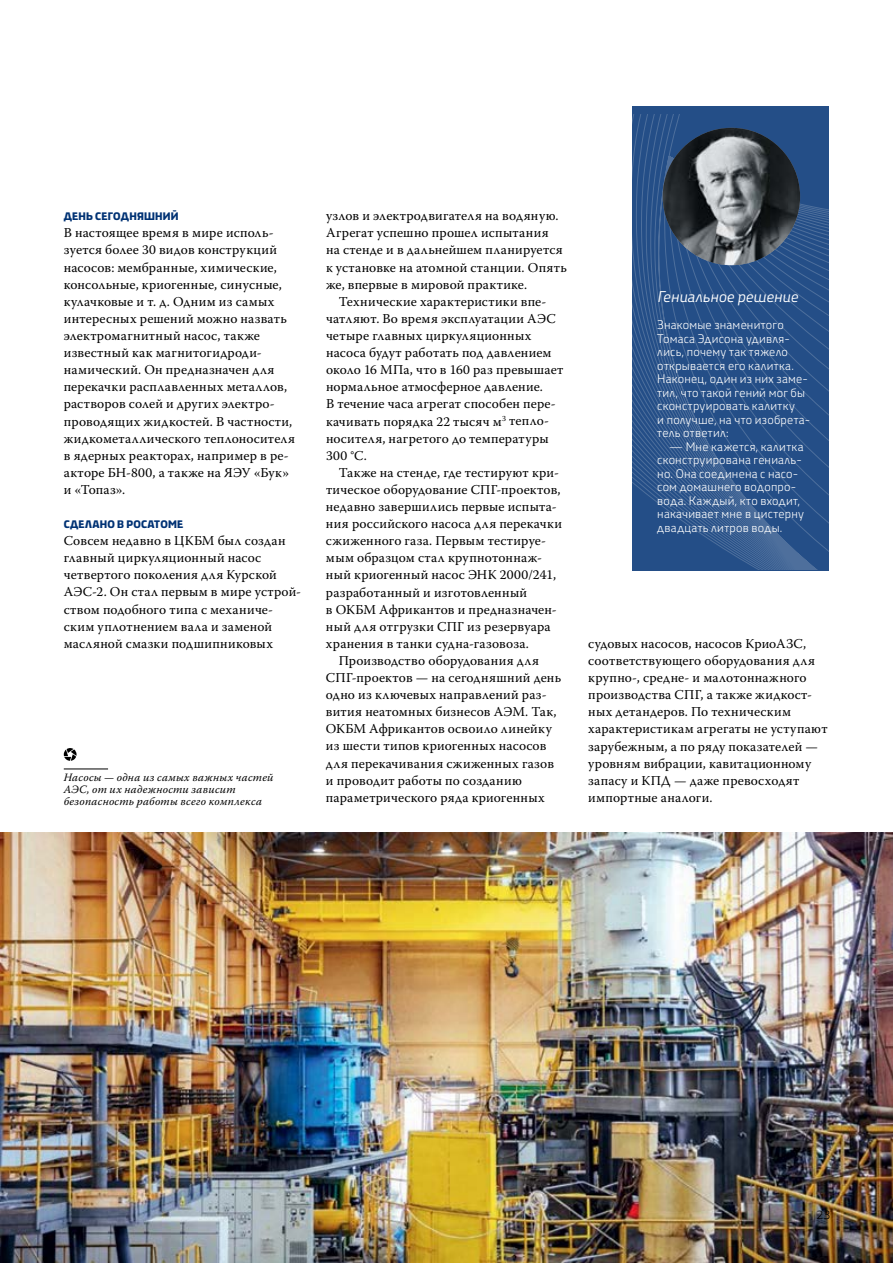
<style>
.page{position:relative;width:893px;height:1263px;background:#fff}
.page>*{position:absolute;margin:0;border:0;box-sizing:border-box;transform-origin:0 0}
.t1{font:italic 15px "Strekoza";letter-spacing:.005em;color:#fff}
.t2{font:13.5px/17.1px "Warnock Pro";letter-spacing:.015em;color:#000}
.t3{font:12px/13.5px "Strekoza";letter-spacing:.02em;color:#fff}
.t4{font:12px "Strekoza";color:#000}
.t5{font:italic 11.25px/12px "Warnock Pro";letter-spacing:.02em;color:#000}
.t6{font:700 10.5px "Strekoza";letter-spacing:.015em;color:#003274}
</style>
<div class="page">
<svg style="left:632px;top:114px;width:197px;height:456px;background:#2a538a"></svg>
<svg style="left:64px;top:748px;width:13px;height:13px"></svg>
<hr style="left:64px;top:769px;width:44px;height:1px;background:#000">
<img style="left:0;top:832px;width:893px;height:431px">
<img style="left:663px;top:128px;width:137px;height:137px;border-radius:69px">
<p class="t6" style="left:64px;top:209px;width:116px">ДЕНЬ СЕГОДНЯШНИЙ</p>
<p class="t2" style="left:64px;top:224px;width:233px">В настоящее время в мире исполь&shy;зуется более 30 видов конструкций насосов: мембранные, химические, консольные, криогенные, синусные, кулачковые и т. д. Одним из самых интересных решений можно назвать электромагнитный насос, также известный как магнитогидроди&shy;намический. Он предназначен для перекачки расплавленных металлов, растворов солей и других электро&shy;проводящих жидкостей. В частности, жидкометаллического теплоносителя в ядерных реакторах, например в ре&shy;акторе БН-800, а также на ЯЭУ «Бук» и «Топаз».</p>
<p class="t6" style="left:64px;top:517px;width:121px">СДЕЛАНО В РОСАТОМЕ</p>
<p class="t2" style="left:64px;top:532px;width:239px">Совсем недавно в ЦКБМ был создан главный циркуляционный насос четвертого поколения для Курской<br>АЭС-2. Он стал первым в мире устрой&shy;ством подобного типа с механиче&shy;ским уплотнением вала и заменой масляной смазки подшипниковых</p>
<p class="t5" style="left:64px;top:771px;width:211px">Насосы — одна из самых важных частей<br>АЭС, от их надежности зависит безопасность работы всего комплекса</p>
<p class="t2" style="left:326px;top:207px;width:234px">узлов и электродвигателя на водяную.</p>
<p class="t2" style="left:326px;top:224px;width:224px">Агрегат успешно прошел испытания</p>
<p class="t2" style="left:326px;top:241px;width:238px">на стенде и в дальнейшем планируется</p>
<p class="t2" style="left:326px;top:258px;width:242px">к установке на атомной станции. Опять</p>
<p class="t2" style="left:326px;top:275px;width:203px">же, впервые в мировой практике.</p>
<p class="t2" style="left:339px;top:293px;width:209px">Технические характеристики впе-</p>
<p class="t2" style="left:326px;top:310px;width:231px">чатляют. Во время эксплуатации АЭС</p>
<p class="t2" style="left:326px;top:327px;width:207px">четыре главных циркуляционных</p>
<p class="t2" style="left:326px;top:344px;width:227px">насоса будут работать под давлением</p>
<p class="t2" style="left:326px;top:361px;width:239px">около 16 МПа, что в 160 раз превышает</p>
<p class="t2" style="left:326px;top:378px;width:218px">нормальное атмосферное давление.</p>
<p class="t2" style="left:326px;top:395px;width:231px">В течение часа агрегат способен пере-</p>
<p class="t2" style="left:326px;top:412px;width:225px">качивать порядка 22 тысяч м<sup>3</sup> тепло-</p>
<p class="t2" style="left:326px;top:429px;width:224px">носителя, нагретого до температуры</p>
<p class="t2" style="left:326px;top:446px;width:42px">300 °C.</p>
<p class="t2" style="left:339px;top:464px;width:222px">Также на стенде, где тестируют кри-</p>
<p class="t2" style="left:326px;top:481px;width:236px">тическое оборудование СПГ-проектов,</p>
<p class="t2" style="left:326px;top:498px;width:232px">недавно завершились первые испыта-</p>
<p class="t2" style="left:326px;top:515px;width:237px">ния российского насоса для перекачки</p>
<p class="t2" style="left:326px;top:532px;width:222px">сжиженного газа. Первым тестируе-</p>
<p class="t2" style="left:326px;top:549px;width:217px">мым образцом стал крупнотоннаж-</p>
<p class="t2" style="left:326px;top:566px;width:232px">ный криогенный насос ЭНК 2000/241,</p>
<p class="t2" style="left:326px;top:583px;width:203px">разработанный и изготовленный</p>
<p class="t2" style="left:326px;top:600px;width:232px">в ОКБМ Африкантов и предназначен-</p>
<p class="t2" style="left:326px;top:617px;width:226px">ный для отгрузки СПГ из резервуара</p>
<p class="t2" style="left:326px;top:635px;width:204px">хранения в танки судна-газовоза.</p>
<p class="t2" style="left:339px;top:652px;width:202px">Производство оборудования для</p>
<p class="t2" style="left:326px;top:669px;width:237px">СПГ-проектов — на сегодняшний день</p>
<p class="t2" style="left:326px;top:686px;width:222px">одно из ключевых направлений раз-</p>
<p class="t2" style="left:326px;top:703px;width:232px">вития неатомных бизнесов АЭМ. Так,</p>
<p class="t2" style="left:326px;top:720px;width:227px">ОКБМ Африкантов освоило линейку</p>
<p class="t2" style="left:326px;top:737px;width:222px">из шести типов криогенных насосов</p>
<p class="t2" style="left:326px;top:754px;width:230px">для перекачивания сжиженных газов</p>
<p class="t2" style="left:326px;top:771px;width:197px">и проводит работы по созданию</p>
<p class="t2" style="left:326px;top:788px;width:220px">параметрического ряда криогенных</p>
<p class="t1" style="left:657px;top:287px;width:142px">Гениальное решение</p>
<p class="t3" style="left:657px;top:318px;width:154px">Знакомые знаменитого<br>Томаса Эдисона удивля&shy;лись, почему так тяжело открывается его калитка.<br>Наконец, один из них заме&shy;тил, что такой гений мог бы сконструировать калитку<br>и получше, на что изобрета&shy;тель ответил:</p>
<p class="t3" style="left:657px;top:440px;width:148px;text-indent:12px">— Мне кажется, калитка сконструирована гениаль&shy;но. Она соединена с насо&shy;сом домашнего водопро&shy;вода. Каждый, кто входит, накачивает мне в цистерну двадцать литров воды.</p>
<p class="t2" style="left:588px;top:635px;width:241px">судовых насосов, насосов КриоАЗС, соответствующего оборудования для крупно-, средне- и малотоннажного производства СПГ, а также жидкост&shy;ных детандеров. По техническим характеристикам агрегаты не уступают зарубежным, а по ряду показателей — уровням вибрации, кавитационному запасу и КПД — даже превосходят импортные аналоги.</p>
<p class="t4" style="left:816px;top:1207px;width:16px">23</p>
</div>
